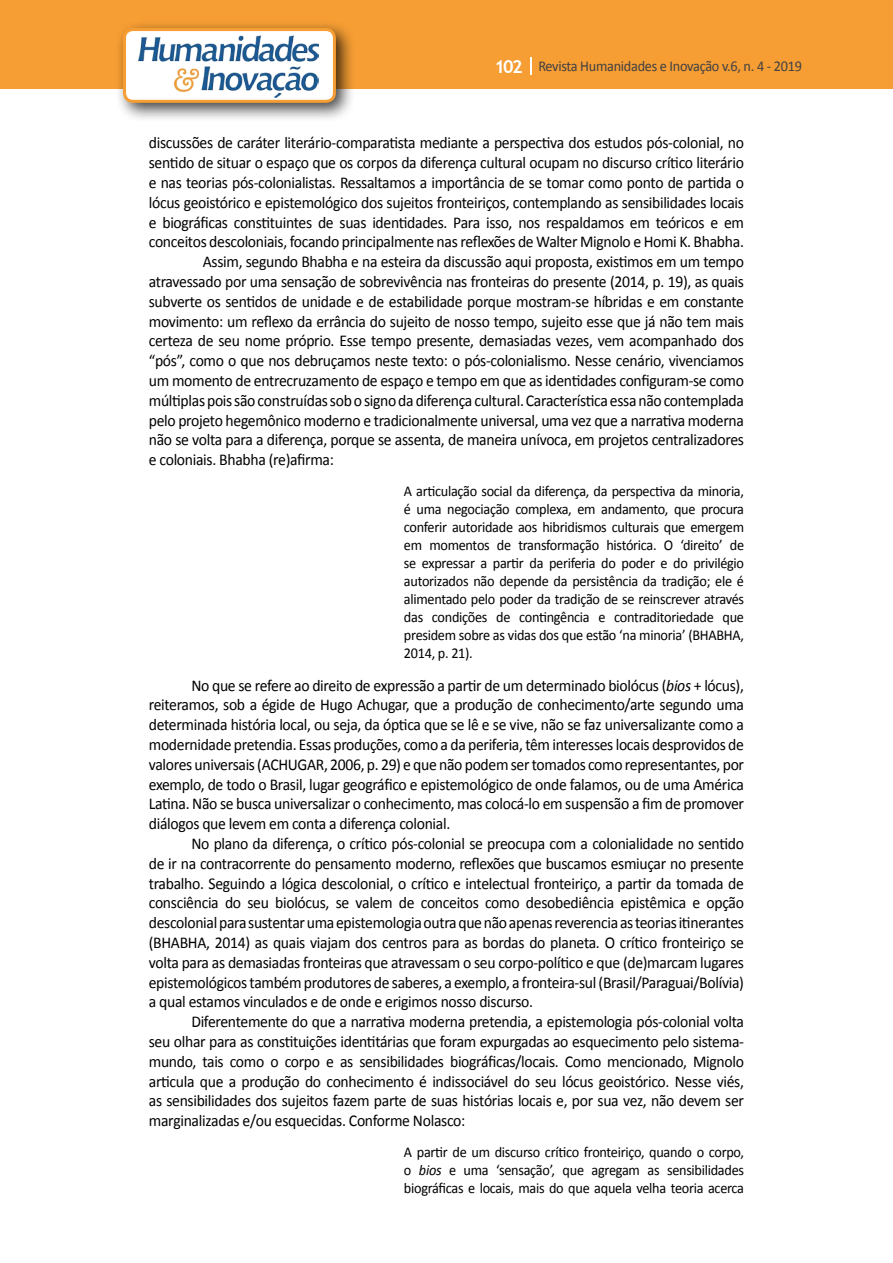
<style>
.page{position:relative;width:893px;height:1263px;background:#fff}
.page>*{position:absolute;margin:0;border:0;box-sizing:border-box;transform-origin:0 0}
.t1{font:16.5px/19.8px "Calibri";letter-spacing:-.02em;color:#000;text-align:justify;scale:.95 1}
.t2{font:15px/18px "Calibri";letter-spacing:-.02em;color:#000;text-align:justify;scale:.95 1}
.t3{font:15px "Calibri";letter-spacing:-.02em;color:#414042;scale:.95 1}
.s1{font-family:"Trebuchet MS";font-weight:700;font-size:18px;color:#fff}
.s2{font-style:italic}
</style>
<div class="page">
<div style="left:0;top:0;width:893px;height:88px;background:#f69e34"></div>
<svg style="left:530px;top:57px;width:2px;height:18px"></svg>
<div style="left:115px;top:20px;width:241px;height:103px;background:#000;opacity:.75"></div>
<div style="left:125px;top:30px;width:209px;height:71px;background:#fff;border-radius:9px"></div>
<img style="left:138px;top:35px;width:181px;height:62px">
<div style="left:123px;top:28px;width:213px;height:75px;border:3px solid #f69e34;border-radius:9px"></div>
<p class="t3" style="left:495px;top:57px;width:325px"><span class="s1">102</span> Revista Humanidades e Inovação v.6, n. 4 - 2019</p>
<p class="t1" style="left:149px;top:133px;width:628px">discussões de caráter literário-comparatista mediante a perspectiva dos estudos pós-colonial, no</p>
<p class="t1" style="left:149px;top:153px;width:628px">sentido de situar o espaço que os corpos da diferença cultural ocupam no discurso crítico literário</p>
<p class="t1" style="left:149px;top:173px;width:628px">e nas teorias pós-colonialistas. Ressaltamos a importância de se tomar como ponto de partida o</p>
<p class="t1" style="left:149px;top:193px;width:628px">lócus geoistórico e epistemológico dos sujeitos fronteiriços, contemplando as sensibilidades locais</p>
<p class="t1" style="left:149px;top:212px;width:628px">e biográficas constituintes de suas identidades. Para isso, nos respaldamos em teóricos e em</p>
<p class="t1" style="left:149px;top:232px;width:628px">conceitos descoloniais, focando principalmente nas reflexões de Walter Mignolo e Homi K. Bhabha.</p>
<p class="t1" style="left:203px;top:252px;width:571px">Assim, segundo Bhabha e na esteira da discussão aqui proposta, existimos em um tempo</p>
<p class="t1" style="left:149px;top:272px;width:628px">atravessado por uma sensação de sobrevivência nas fronteiras do presente (2014, p. 19), as quais</p>
<p class="t1" style="left:149px;top:292px;width:628px">subverte os sentidos de unidade e de estabilidade porque mostram-se híbridas e em constante</p>
<p class="t1" style="left:149px;top:311px;width:628px">movimento: um reflexo da errância do sujeito de nosso tempo, sujeito esse que já não tem mais</p>
<p class="t1" style="left:149px;top:331px;width:628px">certeza de seu nome próprio. Esse tempo presente, demasiadas vezes, vem acompanhado dos</p>
<p class="t1" style="left:149px;top:351px;width:628px">“pós”, como o que nos debruçamos neste texto: o pós-colonialismo. Nesse cenário, vivenciamos</p>
<p class="t1" style="left:149px;top:371px;width:628px">um momento de entrecruzamento de espaço e tempo em que as identidades configuram-se como</p>
<p class="t1" style="left:149px;top:391px;width:628px">múltiplas pois são construídas sob o signo da diferença cultural. Característica essa não contemplada</p>
<p class="t1" style="left:149px;top:410px;width:628px">pelo projeto hegemônico moderno e tradicionalmente universal, uma vez que a narrativa moderna</p>
<p class="t1" style="left:149px;top:430px;width:628px">não se volta para a diferença, porque se assenta, de maneira unívoca, em projetos centralizadores</p>
<p class="t1" style="left:149px;top:450px;width:196px">e coloniais. Bhabha (re)afirma:</p>
<p class="t2" style="left:404px;top:482px;width:360px">A articulação social da diferença, da perspectiva da minoria, é uma negociação complexa, em andamento, que procura conferir autoridade aos hibridismos culturais que emergem em momentos de transformação histórica. O ‘direito’ de se expressar a partir da periferia do poder e do privilégio autorizados não depende da persistência da tradição; ele é alimentado pelo poder da tradição de se reinscrever através das condições de contingência e contraditoriedade que presidem sobre as vidas dos que estão ‘na minoria’ (BHABHA, 2014, p. 21).</p>
<p class="t1" style="left:149px;top:675px;width:628px;text-indent:43px">No que se refere ao direito de expressão a partir de um determinado biolócus (<span class="s2">bios</span> + lócus), reiteramos, sob a égide de Hugo Achugar, que a produção de conhecimento/arte segundo uma determinada história local, ou seja, da óptica que se lê e se vive, não se faz universalizante como a modernidade pretendia. Essas produções, como a da periferia, têm interesses locais desprovidos de valores universais (ACHUGAR, 2006, p. 29) e que não podem ser tomados como representantes, por exemplo, de todo o Brasil, lugar geográfico e epistemológico de onde falamos, ou de uma América Latina. Não se busca universalizar o conhecimento, mas colocá-lo em suspensão a fim de promover diálogos que levem em conta a diferença colonial.</p>
<p class="t1" style="left:149px;top:834px;width:628px;text-indent:43px">No plano da diferença, o crítico pós-colonial se preocupa com a colonialidade no sentido de ir na contracorrente do pensamento moderno, reflexões que buscamos esmiuçar no presente trabalho. Seguindo a lógica descolonial, o crítico e intelectual fronteiriço, a partir da tomada de consciência do seu biolócus, se valem de conceitos como desobediência epistêmica e opção descolonial para sustentar uma epistemologia outra que não apenas reverencia as teorias itinerantes (BHABHA, 2014) as quais viajam dos centros para as bordas do planeta. O crítico fronteiriço se volta para as demasiadas fronteiras que atravessam o seu corpo-político e que (de)marcam lugares epistemológicos também produtores de saberes, a exemplo, a fronteira-sul (Brasil/Paraguai/Bolívia) a qual estamos vinculados e de onde e erigimos nosso discurso.</p>
<p class="t1" style="left:149px;top:1012px;width:628px;text-indent:43px">Diferentemente do que a narrativa moderna pretendia, a epistemologia pós-colonial volta seu olhar para as constituições identitárias que foram expurgadas ao esquecimento pelo sistema&shy;mundo, tais como o corpo e as sensibilidades biográficas/locais. Como mencionado, Mignolo articula que a produção do conhecimento é indissociável do seu lócus geoistórico. Nesse viés, as sensibilidades dos sujeitos fazem parte de suas histórias locais e, por sua vez, não devem ser marginalizadas e/ou esquecidas. Conforme Nolasco:</p>
<p class="t2" style="left:404px;top:1143px;width:359px">A partir de um discurso crítico fronteiriço, quando o corpo, o <span class="s2">bios</span> e uma ‘sensação’, que agregam as sensibilidades biográficas e locais, mais do que aquela velha teoria acerca</p>
</div>
